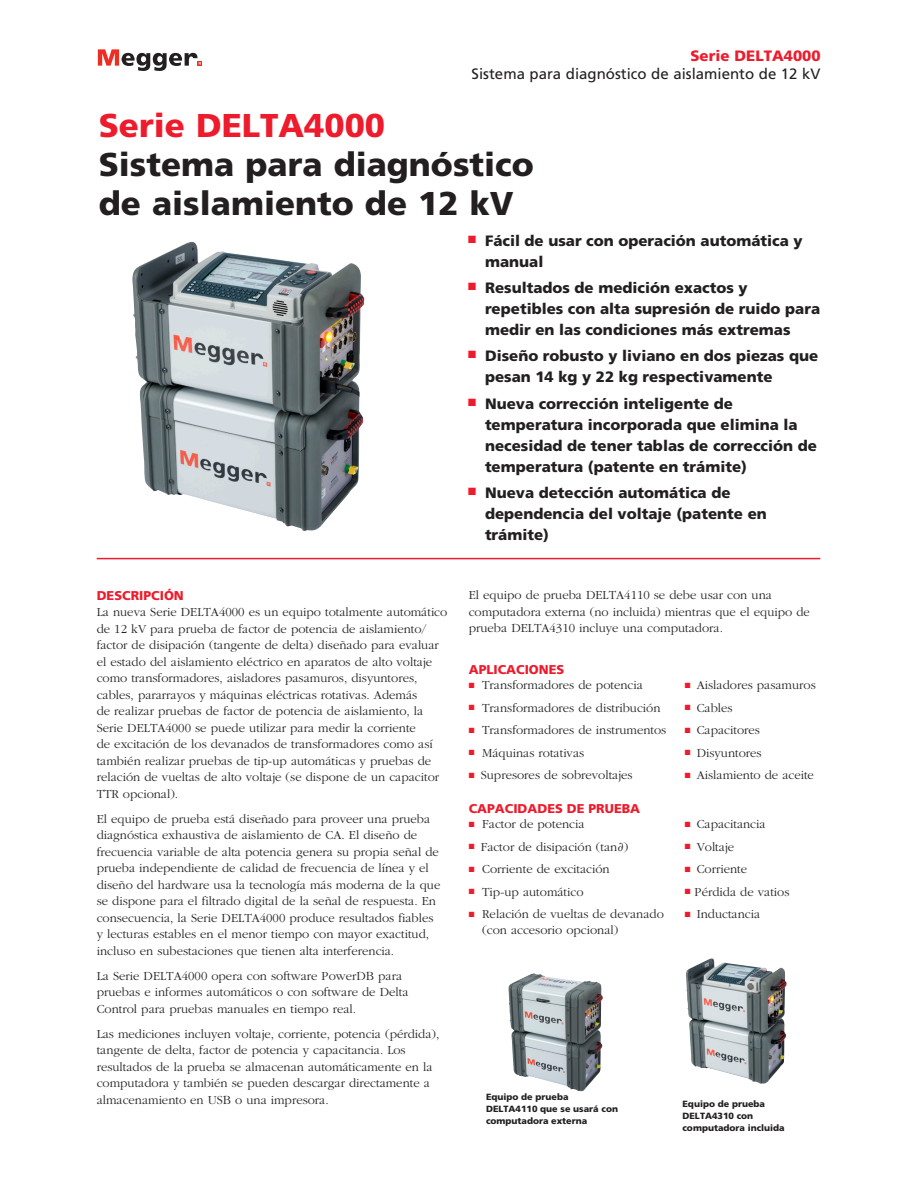
<style>
.page{position:relative;width:918px;height:1188px;background:#fff}
.page>*{position:absolute;margin:0;border:0;box-sizing:border-box;transform-origin:0 0}
.t1{font:900 33px/39px "Frutiger";color:#231f20}
.t2{font:900 33px "Frutiger";color:#ee1b2c}
.t3{font:900 15px/21px "Frutiger";color:#231f20}
.t4{font:15px "Frutiger";color:#231f20}
.t5{font:900 15px "Frutiger";color:#ee1b2c}
.t6{font:300 12.75px/16.5px "Garamond";color:#231f20}
.t7{font:900 12.75px "Frutiger";color:#ee1b2c}
.t8{font:900 9px/12px "Frutiger";color:#231f20}
.s1{color:#ee1b2c}
</style>
<div class="page">
<svg style="left:98px;top:49px;width:104px;height:22px"></svg>
<hr style="left:97px;top:558px;width:723px;height:1px;background:#ee1b2c">
<img style="left:132px;top:242px;width:232px;height:289px">
<img style="left:686px;top:958px;width:101px;height:126px">
<img style="left:508px;top:973px;width:95px;height:119px">
<p class="t5" style="left:690px;top:47px;width:132px">Serie DELTA4000</p>
<p class="t4" style="left:472px;top:65px;width:350px">Sistema para diagnóstico de aislamiento de 12 kV</p>
<h1 class="t2" style="left:99px;top:106px;width:288px">Serie DELTA4000</h1>
<h1 class="t1" style="left:99px;top:145px;width:436px">Sistema para diagnóstico de aislamiento de 12 kV</h1>
<p class="t3" style="left:485px;top:230px;width:319px;text-indent:-17px"><sup>■</sup> Fácil de usar con operación automática y manual</p>
<p class="t3" style="left:485px;top:277px;width:337px;text-indent:-17px"><sup>■</sup> Resultados de medición exactos y repetibles con alta supresión de ruido para medir en las condiciones más extremas</p>
<p class="t3" style="left:485px;top:346px;width:335px;text-indent:-17px"><sup>■</sup> Diseño robusto y liviano en dos piezas que pesan 14 kg y 22 kg respectivamente</p>
<p class="t3" style="left:485px;top:393px;width:333px;text-indent:-17px"><sup>■</sup> Nueva corrección inteligente de temperatura incorporada que elimina la necesidad de tener tablas de corrección de temperatura (patente en trámite)</p>
<p class="t3" style="left:485px;top:482px;width:283px;text-indent:-17px"><sup>■</sup> Nueva detección automática de dependencia del voltaje (patente en trámite)</p>
<p class="t7" style="left:97px;top:588px;width:87px">Descripción</p>
<p class="t6" style="left:97px;top:604px;width:352px">La nueva Serie DELTA4000 es un equipo totalmente automático de 12 kV para prueba de factor de potencia de aislamiento/ factor de disipación (tangente de delta) diseñado para evaluar el estado del aislamiento eléctrico en aparatos de alto voltaje como transformadores, aisladores pasamuros, disyuntores, cables, pararrayos y máquinas eléctricas rotativas. Además<br>de realizar pruebas de factor de potencia de aislamiento, la Serie DELTA4000 se puede utilizar para medir la corriente<br>de excitación de los devanados de transformadores como así también realizar pruebas de tip-up automáticas y pruebas de relación de vueltas de alto voltaje (se dispone de un capacitor TTR opcional).</p>
<p class="t6" style="left:97px;top:811px;width:345px">El equipo de prueba está diseñado para proveer una prueba diagnóstica exhaustiva de aislamiento de CA. El diseño de frecuencia variable de alta potencia genera su propia señal de prueba independiente de calidad de frecuencia de línea y el diseño del hardware usa la tecnología más moderna de la que se dispone para el filtrado digital de la señal de respuesta. En consecuencia, la Serie DELTA4000 produce resultados fiables y lecturas estables en el menor tiempo con mayor exactitud, incluso en subestaciones que tienen alta interferencia.</p>
<p class="t6" style="left:97px;top:968px;width:313px">La Serie DELTA4000 opera con software PowerDB para pruebas e informes automáticos o con software de Delta<br>Control para pruebas manuales en tiempo real.</p>
<p class="t6" style="left:97px;top:1026px;width:344px">Las mediciones incluyen voltaje, corriente, potencia (pérdida), tangente de delta, factor de potencia y capacitancia. Los resultados de la prueba se almacenan automáticamente en la computadora y también se pueden descargar directamente a almacenamiento en USB o una impresora.</p>
<p class="t6" style="left:469px;top:587px;width:343px">El equipo de prueba DELTA4110 se debe usar con una computadora externa (no incluida) mientras que el equipo de prueba DELTA4310 incluye una computadora.</p>
<p class="t7" style="left:469px;top:661px;width:97px">APLICACIONES</p>
<p class="t6" style="left:469px;top:677px;width:176px"><span class="s1">■</span> Transformadores de potencia</p>
<p class="t6" style="left:685px;top:677px;width:133px"><span class="s1">■</span> Aisladores pasamuros</p>
<p class="t6" style="left:469px;top:700px;width:193px"><span class="s1">■</span> Transformadores de distribución</p>
<p class="t6" style="left:685px;top:700px;width:49px"><span class="s1">■</span> Cables</p>
<p class="t6" style="left:469px;top:722px;width:199px"><span class="s1">■</span> Transformadores de instrumentos</p>
<p class="t6" style="left:685px;top:722px;width:77px"><span class="s1">■</span> Capacitores</p>
<p class="t6" style="left:469px;top:745px;width:117px"><span class="s1">■</span> Máquinas rotativas</p>
<p class="t6" style="left:685px;top:745px;width:78px"><span class="s1">■</span> Disyuntores</p>
<p class="t6" style="left:469px;top:767px;width:165px"><span class="s1">■</span> Supresores de sobrevoltajes</p>
<p class="t6" style="left:685px;top:767px;width:131px"><span class="s1">■</span> Aislamiento de aceite</p>
<p class="t7" style="left:469px;top:800px;width:173px">CAPACI DADES DE PRUEBA</p>
<p class="t6" style="left:469px;top:816px;width:117px"><span class="s1">■</span> Factor de potencia</p>
<p class="t6" style="left:685px;top:816px;width:82px"><span class="s1">■</span> Capacitancia</p>
<p class="t6" style="left:469px;top:839px;width:161px"><span class="s1">■</span> Factor de disipación (tan∂)</p>
<p class="t6" style="left:685px;top:839px;width:51px"><span class="s1">■</span> Voltaje</p>
<p class="t6" style="left:469px;top:861px;width:143px"><span class="s1">■</span> Corriente de excitación</p>
<p class="t6" style="left:685px;top:861px;width:64px"><span class="s1">■</span> Corriente</p>
<p class="t6" style="left:469px;top:884px;width:116px"><span class="s1">■</span> Tip-up automático</p>
<p class="t6" style="left:685px;top:884px;width:106px"><span class="s1">■</span> Pérdida de vatios</p>
<p class="t6" style="left:469px;top:906px;width:197px"><span class="s1">■</span> Relación de vueltas de devanado</p>
<p class="t6" style="left:685px;top:906px;width:77px"><span class="s1">■</span> Inductancia</p>
<p class="t6" style="left:482px;top:922px;width:138px">(con accesorio opcional)</p>
<p class="t8" style="left:486px;top:1091px;width:134px">Equipo de prueba<br>DELTA4110 que se usará con computadora externa</p>
<p class="t8" style="left:682px;top:1098px;width:104px">Equipo de prueba<br>DELTA4310 con computadora incluida</p>
</div>
